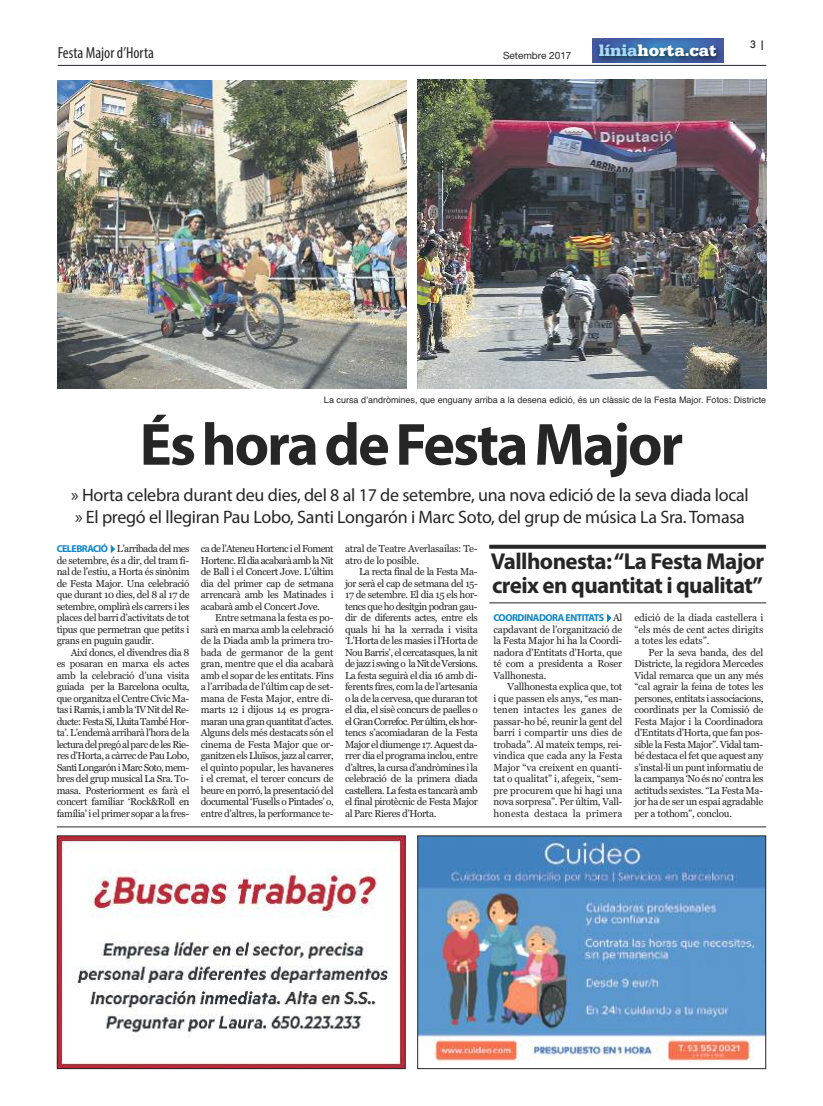
<style>
.page{position:relative;width:823px;height:1106px;background:#fff}
.page>*{position:absolute;margin:0;border:0;box-sizing:border-box;transform-origin:0 0}
.t1{font:700 60px "Myriad Pro";letter-spacing:-.035em;color:#272627}
.t2{font:700 23px/24px "Myriad Pro";letter-spacing:-.025em;color:#272627}
.t3{font:18px/22px "Myriad Pro";letter-spacing:-.015em;color:#272627}
.t4{font:900 17px "Serifa";color:#fff}
.t5{font:condensed 16px "Myriad Pro";color:#272627}
.t6{font:10px/11.5px "Georgia";letter-spacing:-.035em;color:#272627;text-align:justify}
.t7{font:700 10px "Myriad Pro";letter-spacing:-.045em;color:#0d85c9}
.t8{font:10px "Helvetica Neue";color:#272627}
.t9{font:500 10px "Futura";color:#272627}
.t10{font:9px "Helvetica";color:#272627}
.s1{color:#a7d8f7}
.s2{font-family:"Myriad Pro";font-weight:700;color:#0d85c9}
.s3{color:#0d85c9}
.s4{font-family:"Georgia";font-weight:400;color:#272627}
</style>
<div class="page">
<img style="left:587px;top:38px;width:146px;height:27px">
<img style="left:592px;top:38px;width:131px;height:24px">
<hr style="left:58px;top:65px;width:707px;height:1px;background:#23262b">
<img style="left:59px;top:837px;width:344px;height:230px">
<div style="left:57px;top:835px;width:348px;height:234px;border:1px solid #272627"></div>
<img style="left:419px;top:837px;width:344px;height:225px">
<div style="left:417px;top:835px;width:348px;height:234px;border:1px solid #272627"></div>
<hr style="left:57px;top:826px;width:708px;height:1px;background:#23262b">
<img style="left:57px;top:80px;width:349px;height:308px">
<svg style="left:489px;top:545px;width:276px;height:4px"></svg>
<hr style="left:489px;top:602px;width:276px;height:1px;background:#272627">
<img style="left:417px;top:79px;width:348px;height:310px">
<h3 class="t5" style="left:58px;top:47px;width:98px">Festa Major d’Horta</h3>
<p class="t8" style="left:502px;top:50px;width:70px">Setembre 2017</p>
<h3 class="t4" style="left:598px;top:45px;width:119px"><span class="s1">línia</span>horta.cat</h3>
<p class="t9" style="left:749px;top:39px;width:16px">3 |</p>
<p class="t10" style="left:324px;top:394px;width:443px">La cursa d’andròmines, que enguany arriba a la desena edició, és un clàssic de la Festa Major. Fotos: Districte</p>
<h1 class="t1" style="left:140px;top:422px;width:544px">ÉshoradeFestaMajor</h1>
<h3 class="t3" style="left:71px;top:485px;width:678px">» Horta celebra durant deu dies, del 8 al 17 de setembre, una nova edició de la seva diada local » El pregó el llegiran Pau Lobo, Santi Longarón i Marc Soto, del grup de música La Sra. Tomasa</h3>
<p class="t6" style="left:57px;top:543px;width:134px"><span class="s2">CELEBRACIÓ</span><span class="s3">✔</span>L’arribada del mes de setembre, és a dir, del tram fi&shy;nal de l’estiu, a Horta és sinònim de Festa Major. Una celebració que durant 10 dies, del 8 al 17 de setembre, omplirà els carrers i les places del barri d’activitats de tot tipus que permetran que petits i grans en puguin gaudir.</p>
<p class="t6" style="left:57px;top:646px;width:134px;text-indent:14px">Així doncs, el divendres dia 8 es posaran en marxa els actes amb la celebració d’una visita guiada per la Barcelona oculta, que organitza el Centre Cívic Ma&shy;tas i Ramis, i amb la ‘IV Nit del Re&shy;ducte: Festa Sí, Lluita També Hor&shy;ta’. L’endemà arribarà l’hora de la lectura del pregó al parc de les Rie&shy;res d’Horta, a càrrec de Pau Lobo, Santi Longarón i Marc Soto, mem&shy;bres del grup musical La Sra. To&shy;masa. Posteriorment es farà el concert familiar ‘Rock&amp;Roll en família’ i el primer sopar a la fres-</p>
<p class="t6" style="left:201px;top:543px;width:134px">ca de l’Ateneu Hortenc i el Foment Hortenc. El dia acabarà amb la Nit de Ball i el Concert Jove. L’últim dia del primer cap de setmana arrencarà amb les Matinades i acabarà amb el Concert Jove.</p>
<p class="t6" style="left:201px;top:612px;width:134px;text-indent:14px">Entre setmana la festa es po&shy;sarà en marxa amb la celebració de la Diada amb la primera tro&shy;bada de germanor de la gent gran, mentre que el dia acabarà amb el sopar de les entitats. Fins a l’arribada de l’últim cap de set&shy;mana de Festa Major, entre di&shy;marts 12 i dijous 14 es progra&shy;maran una gran quantitat d’actes.<br>Alguns dels més destacats són el cinema de Festa Major que or&shy;ganitzen els Lluïsos, jazz al carrer, el quinto popular, les havaneres i el cremat, el tercer concurs de beure en porró, la presentació del documental ‘Fusells o Pintades’ o, entre d’altres, la performance te-</p>
<p class="t6" style="left:345px;top:543px;width:134px">atral de Teatre Averlasailas: Te&shy;atro de lo posible.</p>
<p class="t6" style="left:345px;top:566px;width:134px;text-indent:14px">La recta final de la Festa Ma&shy;jor serà el cap de setmana del 15- 17 de setembre. El dia 15 els hor&shy;tencs que ho desitgin podran gau&shy;dir de diferents actes, entre els quals hi ha la xerrada i visita ‘L’Horta de les masies i l’Horta de Nou Barris’, el cercatasques, la nit de jazz i swing o la Nit de Versions.<br>La festa seguirà el dia 16 amb di&shy;ferents fires, com la de l’artesania o la de la cervesa, que duraran tot el dia, el sisè concurs de paelles o el Gran Correfoc. Per últim, els hor&shy;tencs s’acomiadaran de la Festa Major el diumenge 17. Aquest da&shy;rrer dia el programa inclou, entre d’altres, la cursa d’andròmines i la celebració de la primera diada castellera. La festa es tancarà amb el final pirotècnic de Festa Major al Parc Rieres d’Horta.</p>
<h2 class="t2" style="left:490px;top:551px;width:275px">Vallhonesta:“La Festa Major creix en quantitat i qualitat”</h2>
<p class="t7" style="left:493px;top:614px;width:130px">COORDINADORAENTITATS✔<span class="s4">Al</span></p>
<p class="t6" style="left:493px;top:623px;width:130px">capdavant de l’organització de la Festa Major hi ha la Coordi&shy;nadora d’Entitats d’Horta, que té com a presidenta a Roser Vallhonesta.</p>
<p class="t6" style="left:493px;top:681px;width:130px;text-indent:14px">Vallhonesta explica que, tot i que passen els anys, “es man&shy;tenen intactes les ganes de passar-ho bé, reunir la gent del barri i compartir uns dies de trobada”. Al mateix temps, rei&shy;vindica que cada any la Festa Major “va creixent en quanti&shy;tat o qualitat” i, afegeix, “sem&shy;pre procurem que hi hagi una nova sorpresa”. Per últim, Vall&shy;honesta destaca la primera</p>
<p class="t6" style="left:634px;top:612px;width:130px">edició de la diada castellera i “els més de cent actes dirigits a totes les edats”.</p>
<p class="t6" style="left:634px;top:646px;width:130px;text-indent:14px">Per la seva banda, des del Districte, la regidora Mercedes Vidal remarca que un any més “cal agrair la feina de totes les persones, entitats i associacions, coordinats per la Comissió de Festa Major i la Coordinadora d’Entitats d’Horta, que fan pos&shy;sible la Festa Major”. Vidal tam&shy;bé destaca el fet que aquest any s’instal·li un punt informatiu de la campanya ‘No és no’ contra les actituds sexistes. “La Festa Ma&shy;jor ha de ser un espai agradable per a tothom”, conclou.</p>
</div>
